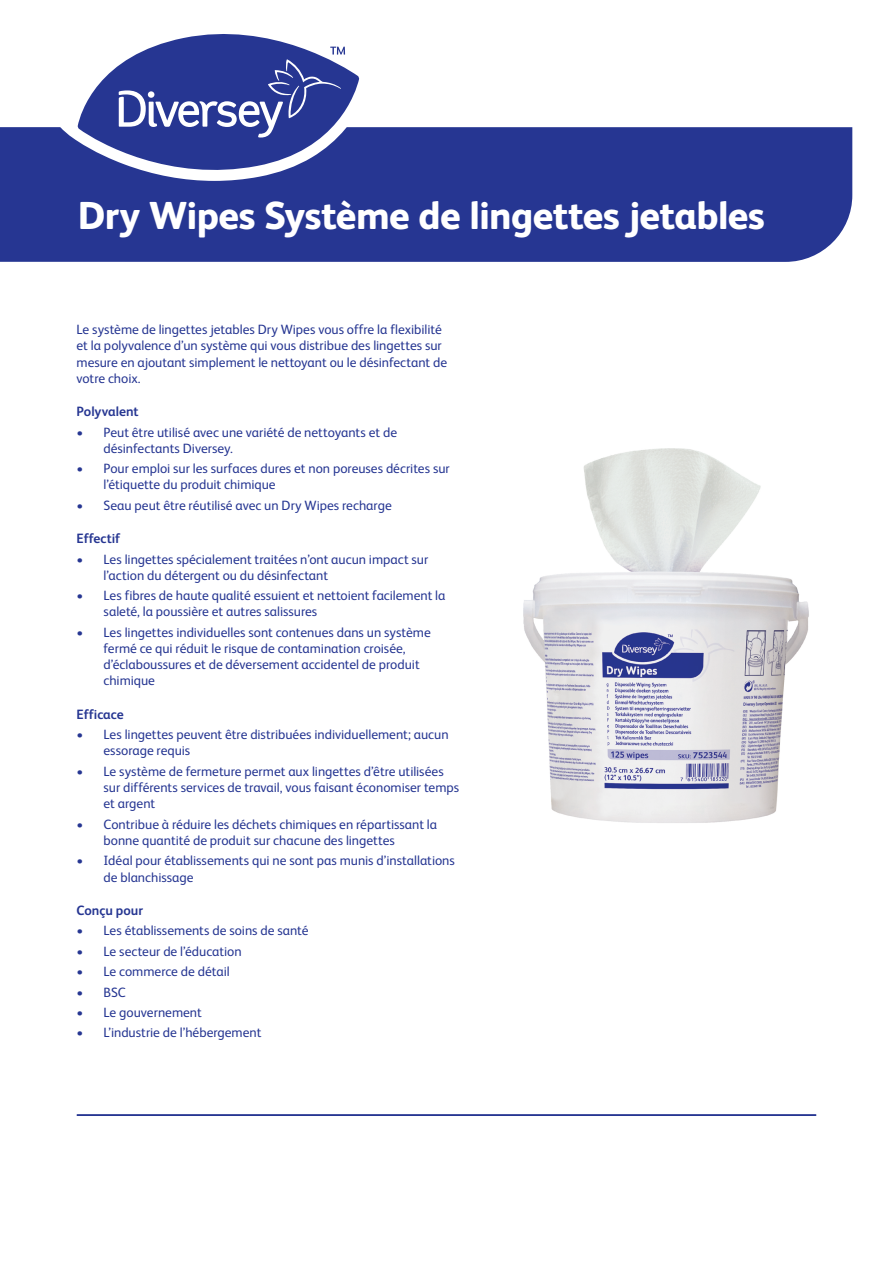
<style>
.page{position:relative;width:893px;height:1263px;background:#fff}
.page>*{position:absolute;margin:0;border:0;box-sizing:border-box;transform-origin:0 0}
.t1{font:800 39px "FS Albert Pro";letter-spacing:-.015em;color:#fff}
.Maintext{font:13.5px/16.2px "FS Albert Pro";color:#263692}
.Subheads{font:700 13.5px "FS Albert Pro";color:#263692}
</style>
<div class="page">
<div style="left:0;top:127px;width:852px;height:135px;background:#263692"></div>
<hr style="left:77px;top:1114px;width:739px;height:2px;background:#263692">
<img style="left:523px;top:448px;width:286px;height:375px">
<svg style="left:58px;top:78px;width:316px;height:103px"></svg>
<svg style="left:78px;top:34px;width:281px;height:148px;fill:#263692"></svg>
<svg style="left:119px;top:47px;width:226px;height:91px;background:#4a58a4"></svg>
<p class="t1" style="left:78px;top:185px;width:689px">Dry Wipes Système de lingettes jetables</p>
<p class="Maintext" style="left:77px;top:321px;width:372px">Le système de lingettes jetables Dry Wipes vous offre la flexibilité et la polyvalence d’un système qui vous distribue des lingettes sur mesure en ajoutant simplement le nettoyant ou le désinfectant de votre choix.</p>
<p class="Subheads" style="left:77px;top:402px;width:64px">Polyvalent</p>
<p class="Maintext" style="left:104px;top:423px;width:295px;text-indent:-27px">• Peut être utilisé avec une variété de nettoyants et de désinfectants Diversey.</p>
<p class="Maintext" style="left:104px;top:459px;width:348px;text-indent:-27px">• Pour emploi sur les surfaces dures et non poreuses décrites sur l’étiquette du produit chimique</p>
<p class="Maintext" style="left:77px;top:496px;width:317px">• Seau peut être réutilisé avec un Dry Wipes recharge</p>
<p class="Subheads" style="left:77px;top:529px;width:45px">Effectif</p>
<p class="Maintext" style="left:104px;top:550px;width:326px;text-indent:-27px">• Les lingettes spécialement traitées n’ont aucun impact sur l’action du détergent ou du désinfectant</p>
<p class="Maintext" style="left:104px;top:586px;width:344px;text-indent:-27px">• Les fibres de haute qualité essuient et nettoient facilement la saleté, la poussière et autres salissures</p>
<p class="Maintext" style="left:104px;top:623px;width:329px;text-indent:-27px">• Les lingettes individuelles sont contenues dans un système fermé ce qui réduit le risque de contamination croisée, d’éclaboussures et de déversement accidentel de produit chimique</p>
<p class="Subheads" style="left:77px;top:704px;width:49px">Efficace</p>
<p class="Maintext" style="left:104px;top:725px;width:347px;text-indent:-27px">• Les lingettes peuvent être distribuées individuellement; aucun essorage requis</p>
<p class="Maintext" style="left:104px;top:762px;width:357px;text-indent:-27px">• Le système de fermeture permet aux lingettes d’être utilisées sur différents services de travail, vous faisant économiser temps et argent</p>
<p class="Maintext" style="left:104px;top:815px;width:335px;text-indent:-27px">• Contribue à réduire les déchets chimiques en répartissant la bonne quantité de produit sur chacune des lingettes</p>
<p class="Maintext" style="left:104px;top:851px;width:353px;text-indent:-27px">• Idéal pour établissements qui ne sont pas munis d’installations de blanchissage</p>
<p class="Subheads" style="left:77px;top:900px;width:68px">Conçu pour</p>
<p class="Maintext" style="left:77px;top:921px;width:234px">• Les établissements de soins de santé</p>
<p class="Maintext" style="left:77px;top:942px;width:167px">• Le secteur de l’éducation</p>
<p class="Maintext" style="left:77px;top:962px;width:155px">• Le commerce de détail</p>
<p class="Maintext" style="left:77px;top:983px;width:51px">• BSC</p>
<p class="Maintext" style="left:77px;top:1003px;width:127px">• Le gouvernement</p>
<p class="Maintext" style="left:77px;top:1024px;width:186px">• L’industrie de l’hébergement</p>
</div>
